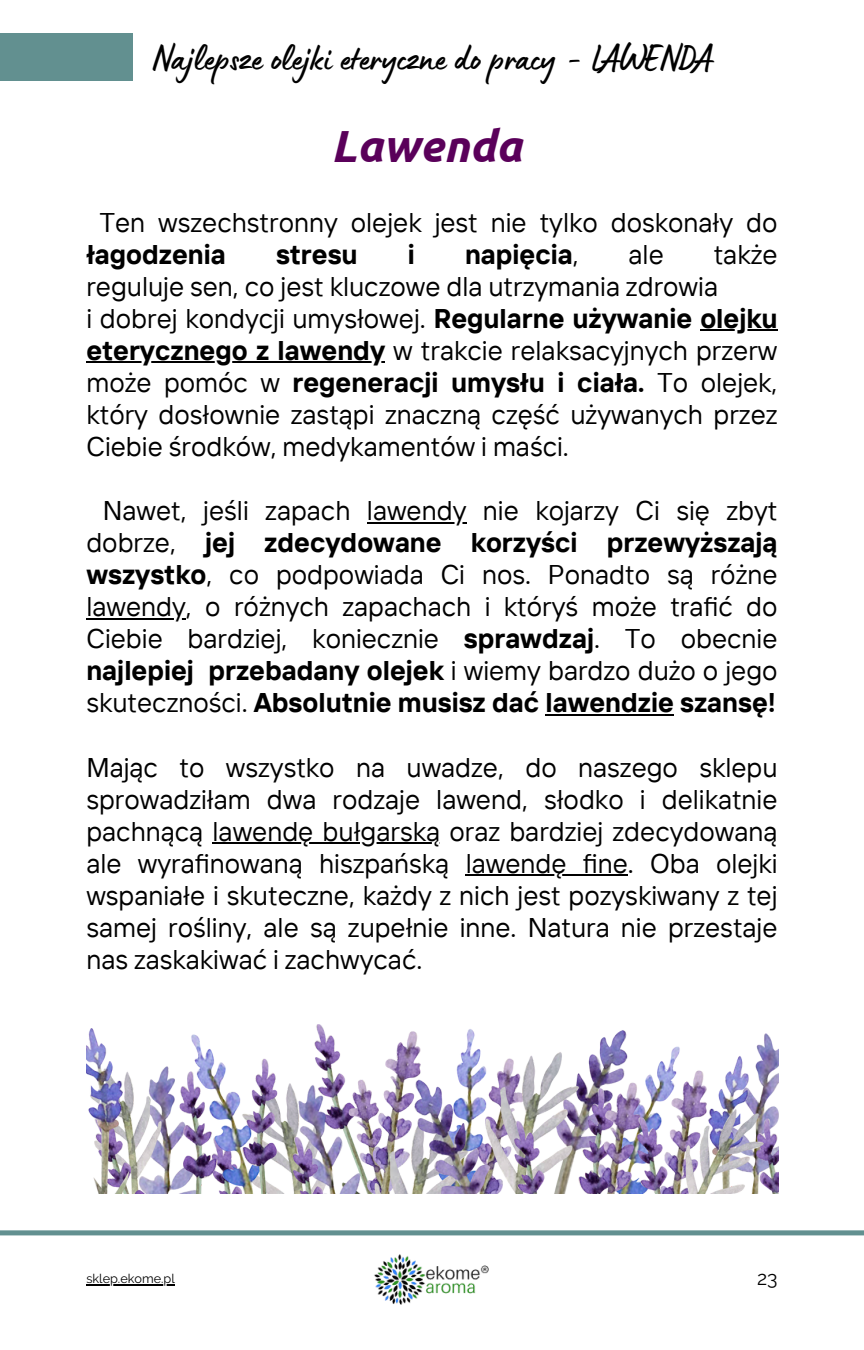
<style>
.page{position:relative;width:864px;height:1350px;background:#fff}
.page>*{position:absolute;margin:0;border:0;box-sizing:border-box;transform-origin:0 0}
.t1{font:italic 700 45px "Ubuntu";color:#5a005a}
.t2{font:38.25px "Lumios Marker";color:#000}
.t3{font:27px/31.9px "TT Interphases";color:#000;text-align:justify}
.t4{font:700 27px "TT Interphases";color:#000}
.t5{font:19.35px "Raleway";color:#000}
.t6{font:12.6px "Raleway";color:#000}
.s1{font-weight:700}
.s2{font-weight:400}
</style>
<div class="page">
<div style="left:0;top:34px;width:133px;height:47px;background:#629090"></div>
<div style="left:0;top:1230px;width:864px;height:5px;background:#629090"></div>
<img style="left:86px;top:1025px;width:692px;height:169px">
<hr style="left:700px;top:329px;width:78px;height:2px;background:#000">
<hr style="left:86px;top:361px;width:299px;height:2px;background:#000">
<hr style="left:367px;top:522px;width:99px;height:1px;background:#000">
<hr style="left:86px;top:618px;width:100px;height:2px;background:#000">
<hr style="left:545px;top:714px;width:129px;height:2px;background:#000">
<hr style="left:213px;top:842px;width:227px;height:2px;background:#000">
<hr style="left:466px;top:874px;width:162px;height:2px;background:#000">
<hr style="left:86px;top:1284px;width:89px;height:1px;background:#000">
<img style="left:374px;top:1254px;width:115px;height:51px">
<p class="t2" style="left:151px;top:46px;width:563px">Najlepsze olejki eteryczne do pracy - LAWENDA</p>
<p class="t1" style="left:331px;top:120px;width:192px">Lawenda</p>
<p class="t3" style="left:86px;top:205px;width:693px;text-indent:13px">Ten wszechstronny olejek jest nie tylko doskonały do <span class="s1">łagodzenia</span></p>
<p class="t4" style="left:276px;top:237px;width:83px">stresu</p>
<p class="t4" style="left:408px;top:237px;width:9px">i</p>
<p class="t4" style="left:465px;top:237px;width:115px">napięcia<span class="s2">,</span></p>
<p class="t3" style="left:629px;top:237px;width:37px">ale</p>
<p class="t3" style="left:86px;top:237px;width:693px;text-indent:627px">także reguluje sen, co jest kluczowe dla utrzymania zdrowia</p>
<p class="t3" style="left:86px;top:302px;width:693px">i dobrej kondycji umysłowej. <span class="s1">Regularne używanie olejku eterycznego z lawendy</span> w trakcie relaksacyjnych przerw może pomóc w <span class="s1">regeneracji umysłu i ciała.</span> To olejek, który dosłownie zastąpi znaczną część używanych przez Ciebie środków, medykamentów i maści.</p>
<p class="t3" style="left:86px;top:494px;width:693px;text-indent:16px">Nawet, jeśli zapach lawendy nie kojarzy Ci się zbyt dobrze, <span class="s1">jej zdecydowane korzyści przewyższają wszystko</span>, co podpowiada Ci nos. Ponadto są różne lawendy, o różnych zapachach i któryś może trafić do Ciebie bardziej, koniecznie <span class="s1">sprawdzaj</span>. To obecnie <span class="s1">najlepiej przebadany olejek</span> i wiemy bardzo dużo o jego skuteczności. <span class="s1">Absolutnie musisz dać lawendzie szansę!</span></p>
<p class="t3" style="left:86px;top:750px;width:693px">Mając to wszystko na uwadze, do naszego sklepu sprowadziłam dwa rodzaje lawend, słodko i delikatnie pachnącą lawendę bułgarską oraz bardziej zdecydowaną ale wyrafinowaną hiszpańską lawendę fine. Oba olejki wspaniałe i skuteczne, każdy z nich jest pozyskiwany z tej samej rośliny, ale są zupełnie inne. Natura nie przestaje nas zaskakiwać i zachwycać.</p>
<p class="t6" style="left:86px;top:1271px;width:90px">sklep.ekome.pl</p>
<p class="t5" style="left:757px;top:1267px;width:22px">23</p>
</div>
